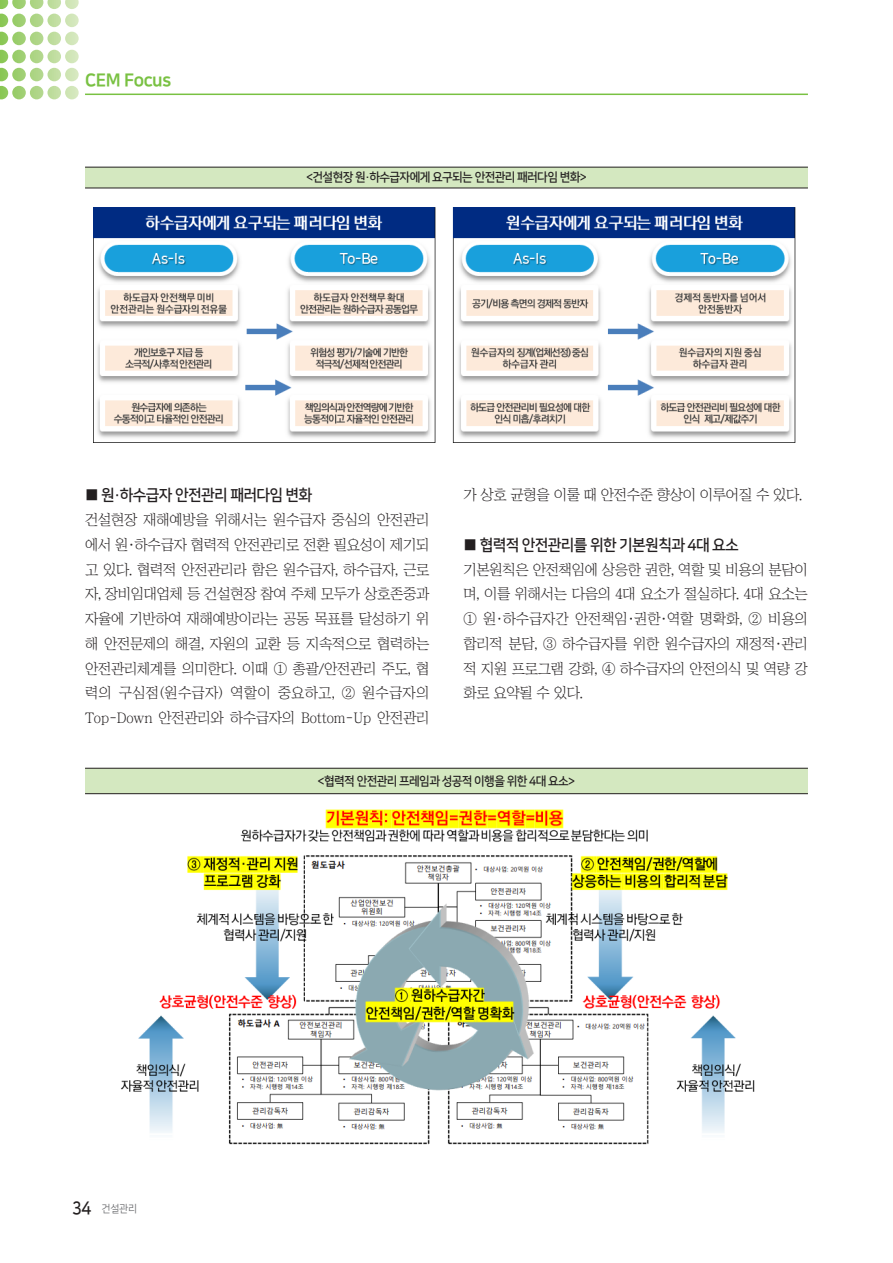
<style>
.page{position:relative;width:893px;height:1263px;background:#fff}
.page>*{position:absolute;margin:0;border:0;box-sizing:border-box;transform-origin:0 0}
.t1{font:18px "Nanum Square EB";letter-spacing:-.025em;color:#79c142;scale:.95 1}
.건설브리핑2-네모_타이틀{font:15.75px "Nanum Square B";letter-spacing:-.04em;color:#231f20;scale:.95 1}
.본문{font:14.7px/24.8px "Chosunilbo NM";letter-spacing:-.025em;color:#231f20;text-align:justify}
.표본문제목{font:12.3px "Nanum Square B";letter-spacing:-.05em;color:#231f20;scale:.95 1}
.t2{font:10.5px "Nanum Square R";color:#6c6d70;scale:.95 1}
.s1{font-family:"Nanum Square B";font-size:18px;color:#231f20}
</style>
<div class="page">
<hr style="left:85px;top:94px;width:723px;height:1px;background:#79c142">
<svg style="left:0;top:0;width:79px;height:99px"></svg>
<div style="left:65px;top:14px;width:14px;height:13px;background:#d2e7bb;border-radius:50%"></div>
<div style="left:65px;top:32px;width:14px;height:13px;background:#d2e7bb;border-radius:50%"></div>
<div style="left:65px;top:50px;width:14px;height:13px;background:#d2e7bb;border-radius:50%"></div>
<div style="left:65px;top:68px;width:14px;height:13px;background:#d2e7bb;border-radius:50%"></div>
<div style="left:65px;top:86px;width:14px;height:13px;background:#d2e7bb;border-radius:50%"></div>
<div style="left:85px;top:167px;width:723px;height:21px;background:#d4e8c0"></div>
<hr style="left:85px;top:167px;width:723px;height:1px;background:#231f20">
<hr style="left:85px;top:188px;width:723px;height:1px;background:#231f20">
<div style="left:85px;top:768px;width:723px;height:26px;background:#d4e8c0"></div>
<hr style="left:85px;top:768px;width:723px;height:1px;background:#231f20">
<hr style="left:85px;top:793px;width:723px;height:1px;background:#231f20">
<img style="left:94px;top:207px;width:702px;height:235px">
<img style="left:121px;top:809px;width:634px;height:336px">
<p class="t1" style="left:85px;top:70px;width:92px">CEM Focus</p>
<p class="표본문제목" style="left:306px;top:171px;width:297px">&lt;건설현장 원·하수급자에게 요구되는 안전관리 패러다임 변화&gt;</p>
<p class="건설브리핑2-네모_타이틀" style="left:85px;top:487px;width:241px">■ 원·하수급자 안전관리 패러다임 변화</p>
<p class="본문" style="left:85px;top:507px;width:346px">건설현장 재해예방을 위해서는 원수급자 중심의 안전관리 에서 원·하수급자 협력적 안전관리로 전환 필요성이 제기되 고 있다. 협력적 안전관리라 함은 원수급자, 하수급자, 근로 자, 장비임대업체 등 건설현장 참여 주체 모두가 상호존중과 자율에 기반하여 재해예방이라는 공동 목표를 달성하기 위 해 안전문제의 해결, 자원의 교환 등 지속적으로 협력하는 안전관리체계를 의미한다. 이때 ① 총괄/안전관리 주도, 협 력의 구심점(원수급자) 역할이 중요하고, ② 원수급자의 Top-Down 안전관리와 하수급자의 Bottom-Up 안전관리</p>
<p class="본문" style="left:463px;top:483px;width:340px">가 상호 균형을 이룰 때 안전수준 향상이 이루어질 수 있다.</p>
<p class="건설브리핑2-네모_타이틀" style="left:463px;top:536px;width:291px">■ 협력적 안전관리를 위한 기본원칙과 4대 요소</p>
<p class="본문" style="left:463px;top:557px;width:346px">기본원칙은 안전책임에 상응한 권한, 역할 및 비용의 분담이 며, 이를 위해서는 다음의 4대 요소가 절실하다. 4대 요소는 ① 원·하수급자간 안전책임·권한·역할 명확화, ② 비용의 합리적 분담, ③ 하수급자를 위한 원수급자의 재정적·관리 적 지원 프로그램 강화, ④ 하수급자의 안전의식 및 역량 강 화로 요약될 수 있다.</p>
<p class="t2" style="left:72px;top:1204px;width:70px"><span class="s1">34</span> 건설관리</p>
<p class="표본문제목" style="left:318px;top:774px;width:273px">&lt;협력적 안전관리 프레임과 성공적 이행을 위한 4대 요소&gt;</p>
</div>
